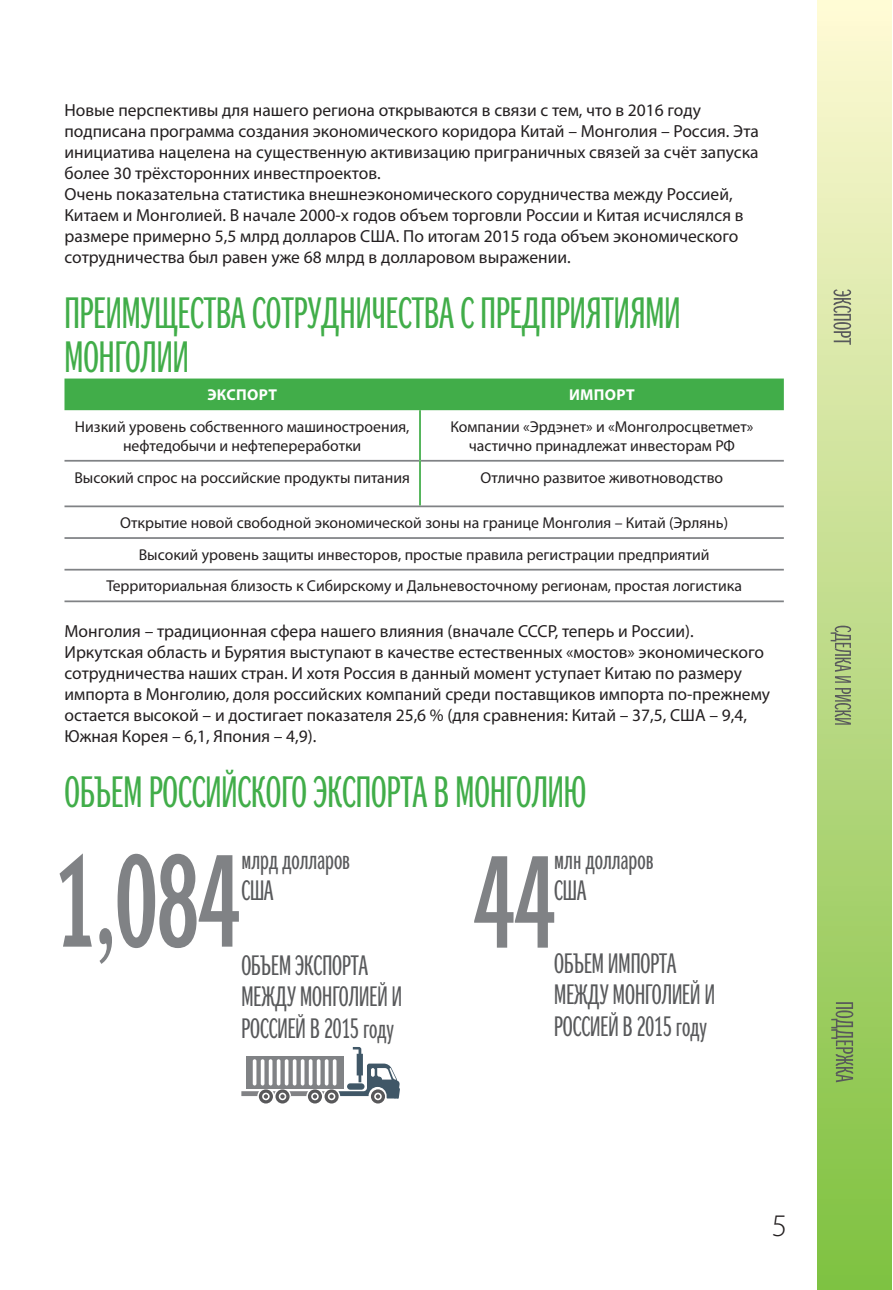
<style>
.page{position:relative;width:893px;height:1290px;background:#fff}
.page>*{position:absolute;margin:0;border:0;box-sizing:border-box;transform-origin:0 0}
.t1{font:43.75px/43.8px "DG Pro 12";color:#41ad49}
.t2{font:300 31.5px "Myriad Pro";color:#231f20}
.t3{font:28px/31.5px "DG Pro 12";color:#58595b}
.t4{font:17.5px/21px "Myriad Pro";color:#231f20}
.t5{font:15.75px/18.9px "Myriad Pro";color:#231f20;text-align:center}
.t6{font:700 15.75px "Myriad Pro";letter-spacing:.02em;color:#fff}
</style>
<div class="page">
<div style="left:817px;top:0;width:75px;height:1290px;background:linear-gradient(to bottom,#fff9d4,#7fc03f)"></div>
<svg style="left:831px;top:626px;width:20px;height:99px;background:#9bb178"></svg>
<svg style="left:833px;top:289px;width:18px;height:56px"></svg>
<svg style="left:831px;top:1002px;width:22px;height:80px;background:#81a35a"></svg>
<div style="left:64px;top:378px;width:720px;height:32px;background:#41ad49"></div>
<hr style="left:64px;top:460px;width:355px;height:2px;background:#808285">
<hr style="left:421px;top:460px;width:363px;height:2px;background:#808285">
<hr style="left:64px;top:505px;width:720px;height:2px;background:#808285">
<hr style="left:64px;top:537px;width:720px;height:2px;background:#808285">
<hr style="left:64px;top:569px;width:720px;height:1px;background:#808285">
<hr style="left:64px;top:600px;width:720px;height:2px;background:#808285">
<hr style="left:419px;top:410px;width:2px;height:51px;background:#41ad49">
<hr style="left:419px;top:461px;width:2px;height:44px;background:#41ad49">
<svg style="left:241px;top:1047px;width:159px;height:56px"></svg>
<hr style="left:253px;top:1059px;width:3px;height:26px;background:#fff;border-radius:2px">
<hr style="left:261px;top:1059px;width:3px;height:26px;background:#fff;border-radius:2px">
<hr style="left:269px;top:1059px;width:3px;height:26px;background:#fff;border-radius:2px">
<hr style="left:277px;top:1059px;width:3px;height:26px;background:#fff;border-radius:2px">
<hr style="left:285px;top:1059px;width:3px;height:26px;background:#fff;border-radius:2px">
<hr style="left:293px;top:1059px;width:3px;height:26px;background:#fff;border-radius:2px">
<hr style="left:301px;top:1059px;width:3px;height:26px;background:#fff;border-radius:2px">
<hr style="left:309px;top:1059px;width:3px;height:26px;background:#fff;border-radius:2px">
<hr style="left:317px;top:1059px;width:3px;height:26px;background:#fff;border-radius:2px">
<hr style="left:325px;top:1059px;width:3px;height:26px;background:#fff;border-radius:2px">
<hr style="left:333px;top:1059px;width:3px;height:26px;background:#fff;border-radius:2px">
<svg style="left:60px;top:853px;width:179px;height:111px"></svg>
<svg style="left:474px;top:856px;width:80px;height:91px"></svg>
<p class="t4" style="left:64px;top:101px;width:696px">Новые перспективы для нашего региона открываются в связи с тем, что в 2016 году подписана программа создания экономического коридора Китай – Монголия – Россия. Эта инициатива нацелена на существенную активизацию приграничных связей за счёт запуска более 30 трёхсторонних инвестпроектов.<br>Очень показательна статистика внешнеэкономического сорудничества между Россией, Китаем и Монголией. В начале 2000-х годов объем торговли России и Китая исчислялся в размере примерно 5,5 млрд долларов США. По итогам 2015 года объем экономического сотрудничества был равен уже 68 млрд в долларовом выражении.</p>
<h1 class="t1" style="left:64px;top:291px;width:617px">ПРЕИМУЩЕСТВА СОТРУДНИЧЕСТВА С ПРЕДПРИЯТИЯМИ<br>МОНГОЛИИ</h1>
<p class="t6" style="left:207px;top:389px;width:71px">ЭКСПОРТ</p>
<p class="t6" style="left:569px;top:389px;width:67px">ИМПОРТ</p>
<p class="t5" style="left:75px;top:418px;width:336px">Низкий уровень собственного машиностроения, нефтедобычи и нефтепереработки</p>
<p class="t5" style="left:450px;top:418px;width:305px">Компании «Эрдэнет» и «Монголросцветмет» частично принадлежат инвесторам РФ</p>
<p class="t5" style="left:74px;top:469px;width:337px">Высокий спрос на российские продукты питания</p>
<p class="t5" style="left:480px;top:469px;width:244px">Отлично развитое животноводство</p>
<p class="t5" style="left:106px;top:508px;width:637px;line-height:31.7px">Открытие новой свободной экономической зоны на границе Монголия – Китай (Эрлянь)<br>Высокий уровень защиты инвесторов, простые правила регистрации предприятий<br>Территориальная близость к Сибирскому и Дальневосточному регионам, простая логистика</p>
<p class="t4" style="left:64px;top:622px;width:707px">Монголия – традиционная сфера нашего влияния (вначале СССР, теперь и России).<br>Иркутская область и Бурятия выступают в качестве естественных «мостов» экономического сотрудничества наших стран. И хотя Россия в данный момент уступает Китаю по размеру импорта в Монголию, доля российских компаний среди поставщиков импорта по-прежнему остается высокой – и достигает показателя 25,6 % (для сравнения: Китай – 37,5, США – 9,4, Южная Корея – 6,1, Япония – 4,9).</p>
<h1 class="t1" style="left:64px;top:770px;width:523px">ОБЪЕМ РОССИЙСКОГО ЭКСПОРТА В МОНГОЛИЮ</h1>
<h3 class="t3" style="left:241px;top:843px;width:110px">млрд долларов<br>США</h3>
<h3 class="t3" style="left:241px;top:949px;width:162px">ОБЪЕМ ЭКСПОРТА<br>МЕЖДУ МОНГОЛИЕЙ И<br>РОССИЕЙ В 2015 году</h3>
<h3 class="t3" style="left:554px;top:843px;width:101px">млн долларов<br>США</h3>
<h3 class="t3" style="left:554px;top:947px;width:162px">ОБЪЕМ ИМПОРТА<br>МЕЖДУ МОНГОЛИЕЙ И<br>РОССИЕЙ В 2015 году</h3>
<h2 class="t2" style="left:772px;top:1206px;width:17px">5</h2>
</div>
